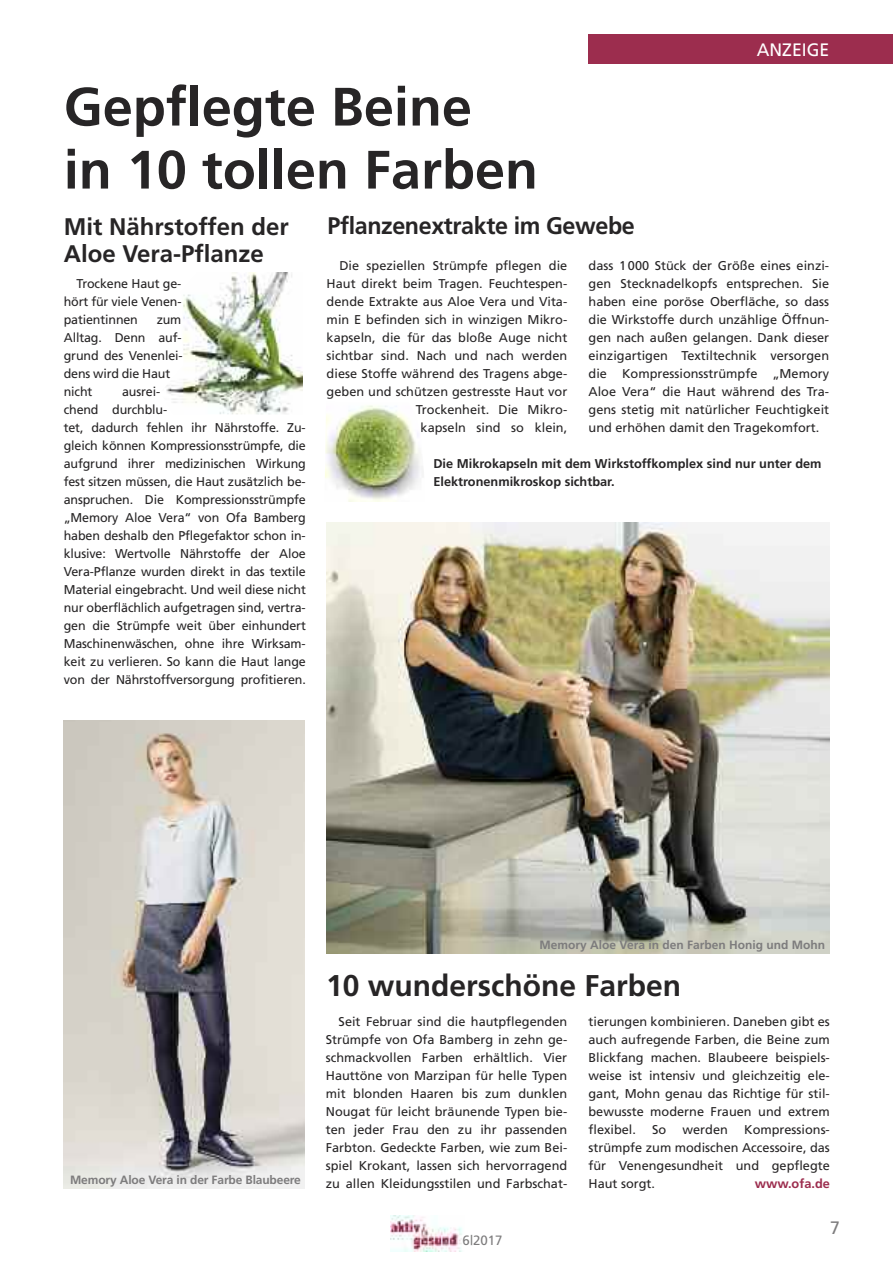
<style>
.page{position:relative;width:893px;height:1263px;background:#fff}
.page>*{position:absolute;margin:0;border:0;box-sizing:border-box;transform-origin:0 0}
.t1{font:700 54px/63px "Frutiger";color:#272526}
.t2{font:700 30px "Frutiger";color:#272526}
.t3{font:700 24px/27px "Frutiger";color:#272526}
.t4{font:18px "Frutiger";color:#fff}
.t5{font:18px "Frutiger";color:#7d7c7d}
.t6{font:13.5px "Frutiger";color:#7d7c7d}
.t7{font:12.75px/18px "Frutiger";letter-spacing:-.01em;color:#272526;text-align:justify}
.t8{font:700 12.75px/18px "Frutiger";color:#272526}
.t9{font:700 12.75px "Frutiger";color:#9c2d4e}
.t10{font:700 12px "Frutiger";letter-spacing:-.005em;color:#7d7c7d}
</style>
<div class="page">
<div style="left:588px;top:34px;width:305px;height:30px;background:#9c2d4e"></div>
<img style="left:390px;top:1216px;width:72px;height:36px">
<img style="left:166px;top:273px;width:136px;height:141px">
<img style="left:64px;top:720px;width:241px;height:468px">
<img style="left:326px;top:523px;width:503px;height:431px">
<img style="left:325px;top:405px;width:98px;height:97px">
<h1 class="t1" style="left:64px;top:79px;width:476px">Gepflegte Beine<br>in 10 tollen Farben</h1>
<h3 class="t4" style="left:757px;top:42px;width:74px">ANZEIGE</h3>
<h3 class="t3" style="left:64px;top:215px;width:226px">Mit Nährstoffen der<br>Aloe Vera-Pflanze</h3>
<p class="t7" style="left:64px;top:276px;width:119px;text-indent:13px">Trockene Haut ge&shy;hört für viele Venen&shy;patientinnen</p>
<p class="t7" style="left:64px;top:312px;width:120px;text-align:left;text-indent:93px">zum<br>Alltag. Denn auf&shy;grund des Venenlei&shy;dens wird die Haut nicht</p>
<p class="t7" style="left:64px;top:384px;width:244px;text-align:left;text-indent:58px">ausrei-<br>chend durchblu-<br>tet, dadurch fehlen ihr Nährstoffe. Zu&shy;gleich können Kompressionsstrümpfe, die aufgrund ihrer medizinischen Wirkung fest sitzen müssen, die Haut zusätzlich be&shy;anspruchen. Die Kompressionsstrümpfe „Memory Aloe Vera“ von Ofa Bamberg haben deshalb den Pflegefaktor schon in&shy;klusive: Wertvolle Nährstoffe der Aloe Vera-Pflanze wurden direkt in das textile Material eingebracht. Und weil diese nicht nur oberflächlich aufgetragen sind, vertra&shy;gen die Strümpfe weit über einhundert Maschinenwäschen, ohne ihre Wirksam&shy;keit zu verlieren. So kann die Haut lange von der Nährstoffversorgung profitieren.</p>
<h3 class="t3" style="left:327px;top:214px;width:309px">Pflanzenextrakte im Gewebe</h3>
<p class="t7" style="left:327px;top:258px;width:242px;text-align:right">Die speziellen Strümpfe pflegen die Haut direkt beim Tragen. Feuchtespen&shy;dende Extrakte aus Aloe Vera und Vita&shy;min E befinden sich in winzigen Mikro&shy;kapseln, die für das bloße Auge nicht sichtbar sind. Nach und nach werden diese Stoffe während des Tragens abge&shy;geben und schützen gestresste Haut vor Trockenheit. Die Mikro-<br>kapseln sind so klein,</p>
<p class="t7" style="left:589px;top:258px;width:242px">dass 1000 Stück der Größe eines einzi&shy;gen Stecknadelkopfs entsprechen. Sie haben eine poröse Oberfläche, so dass die Wirkstoffe durch unzählige Öffnun&shy;gen nach außen gelangen. Dank dieser einzigartigen Textiltechnik versorgen die Kompressionsstrümpfe „Memory Aloe Vera“ die Haut während des Tra&shy;gens stetig mit natürlicher Feuchtigkeit und erhöhen damit den Tragekomfort.</p>
<p class="t8" style="left:433px;top:456px;width:390px">Die Mikrokapseln mit dem Wirkstoffkomplex sind nur unter dem<br>Elektronenmikroskop sichtbar.</p>
<p class="t10" style="left:70px;top:1175px;width:232px">Memory Aloe Vera in der Farbe Blaubeere</p>
<p class="t10" style="left:540px;top:940px;width:287px">Memory Aloe Vera in den Farben Honig und Mohn</p>
<h2 class="t2" style="left:326px;top:973px;width:357px">10 wunderschöne Farben</h2>
<p class="t7" style="left:326px;top:1014px;width:243px;text-indent:13px">Seit Februar sind die hautpflegenden Strümpfe von Ofa Bamberg in zehn ge&shy;schmackvollen Farben erhältlich. Vier Hauttöne von Marzipan für helle Typen mit blonden Haaren bis zum dunklen Nougat für leicht bräunende Typen bie&shy;ten jeder Frau den zu ihr passenden Farbton. Gedeckte Farben, wie zum Bei&shy;spiel Krokant, lassen sich hervorragend zu allen Kleidungsstilen und Farbschat-</p>
<p class="t7" style="left:588px;top:1014px;width:243px">tierungen kombinieren. Daneben gibt es auch aufregende Farben, die Beine zum Blickfang machen. Blaubeere beispiels&shy;weise ist intensiv und gleichzeitig ele&shy;gant, Mohn genau das Richtige für stil&shy;bewusste moderne Frauen und extrem flexibel.</p>
<p class="t7" style="left:652px;top:1122px;width:16px">So</p>
<p class="t7" style="left:683px;top:1122px;width:47px">werden</p>
<p class="t7" style="left:588px;top:1122px;width:243px;text-indent:156px">Kompressions&shy;strümpfe zum modischen Accessoire, das für Venengesundheit und gepflegte Haut sorgt.</p>
<p class="t9" style="left:755px;top:1178px;width:77px">www.ofa.de</p>
<p class="t6" style="left:463px;top:1235px;width:41px">6|2017</p>
<h3 class="t5" style="left:830px;top:1220px;width:11px">7</h3>
</div>
